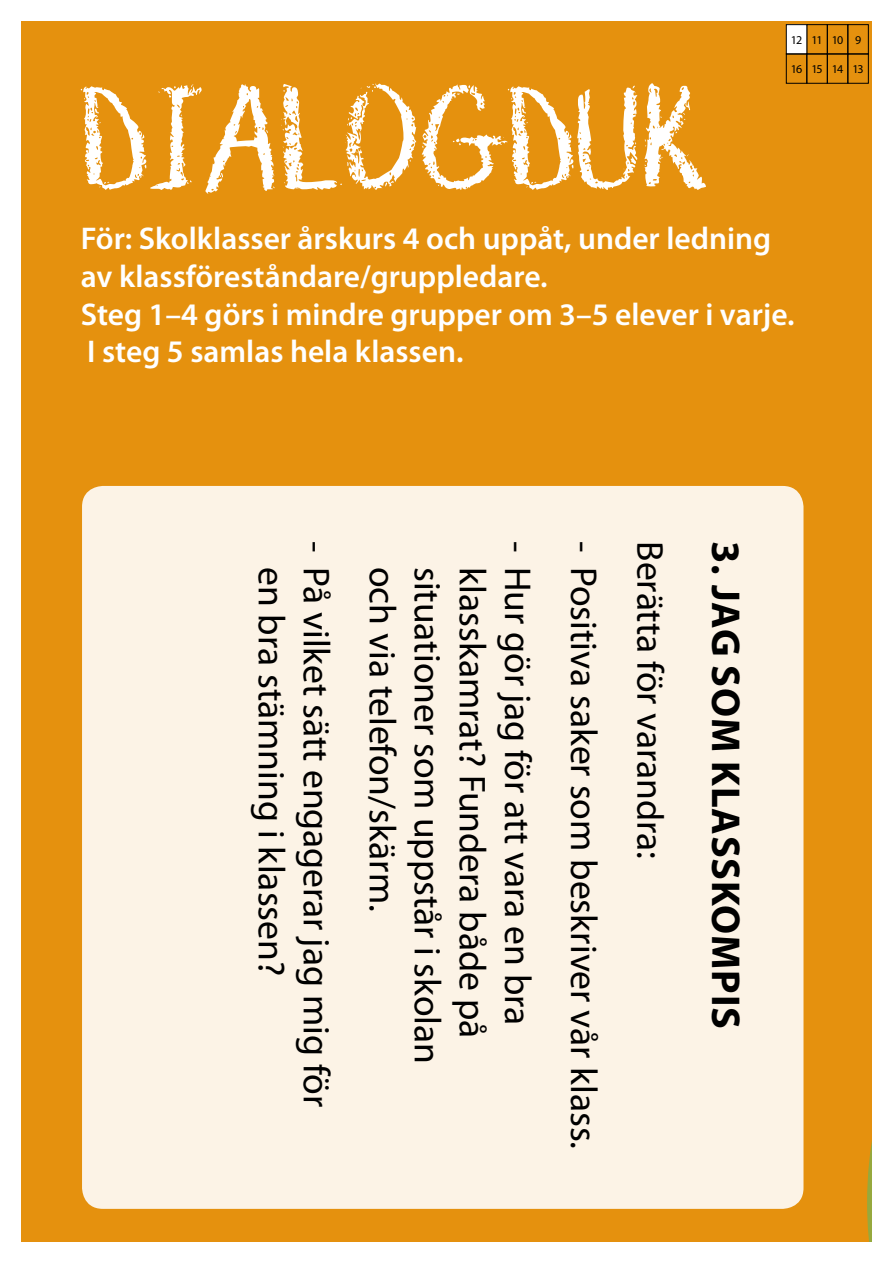
<style>
.page{position:relative;width:893px;height:1263px;background:#fff}
.page>*{position:absolute;margin:0;border:0;box-sizing:border-box;transform-origin:0 0}
.t1{font:138px "DJBCHALKITUP";color:#fff}
.t2{font:700 40.5px "Myriad Pro";letter-spacing:.02em;color:#000}
.t3{font:37.5px/45px "Myriad Pro";color:#000}
.t4{font:600 31.5px/37.8px "Myriad Pro";color:#fff}
.Siffra{font:12px "Myriad Pro";letter-spacing:-.075em;color:#000}
</style>
<div class="page">
<div style="left:21px;top:21px;width:851px;height:1221px;background:#e5910e"></div>
<svg style="left:867px;top:1141px;width:5px;height:101px"></svg>
<div style="left:82px;top:486px;width:721px;height:723px;background:#fcf3e6;border-radius:21px"></div>
<div style="left:847px;top:24px;width:22px;height:30px;border:1px solid #000"></div>
<div style="left:827px;top:24px;width:21px;height:30px;border:1px solid #000"></div>
<div style="left:806px;top:24px;width:22px;height:30px;border:1px solid #000"></div>
<div style="left:786px;top:25px;width:21px;height:29px;background:#fff"></div>
<div style="left:786px;top:24px;width:21px;height:30px;border:1px solid #000"></div>
<div style="left:847px;top:54px;width:22px;height:30px;border:1px solid #000"></div>
<div style="left:827px;top:54px;width:21px;height:30px;border:1px solid #000"></div>
<div style="left:806px;top:54px;width:22px;height:30px;border:1px solid #000"></div>
<div style="left:786px;top:54px;width:21px;height:30px;border:1px solid #000"></div>
<p class="t1" style="left:81px;top:58px;width:629px">DIALOGDUK</p>
<p class="Siffra" style="left:791px;top:32px;width:13px">12</p>
<p class="Siffra" style="left:812px;top:32px;width:13px">11</p>
<p class="Siffra" style="left:832px;top:32px;width:13px">10</p>
<p class="Siffra" style="left:855px;top:32px;width:8px">9</p>
<p class="Siffra" style="left:791px;top:62px;width:13px">16</p>
<p class="Siffra" style="left:811px;top:62px;width:13px">15</p>
<p class="Siffra" style="left:832px;top:62px;width:13px">14</p>
<p class="Siffra" style="left:852px;top:62px;width:13px">13</p>
<p class="t4" style="left:81px;top:219px;width:715px">För: Skolklasser årskurs 4 och uppåt, under ledning av klassföreståndare/gruppledare.<br>Steg 1–4 görs i mindre grupper om 3–5 elever i varje.<br>I steg 5 samlas hela klassen.</p>
<p class="t3" style="left:339px;top:567px;width:542px;text-indent:-26px;rotate:90deg">- På vilket sätt engagerar jag mig för en bra stämning i klassen?</p>
<p class="t3" style="left:406px;top:567px;width:346px;rotate:90deg">och via telefon/skärm.</p>
<p class="t3" style="left:451px;top:567px;width:499px;rotate:90deg">situationer som uppstår i skolan</p>
<p class="t3" style="left:496px;top:567px;width:473px;rotate:90deg">klasskamrat? Fundera både på</p>
<p class="t3" style="left:541px;top:541px;width:485px;rotate:90deg">- Hur gör jag för att vara en bra</p>
<p class="t3" style="left:607px;top:541px;width:609px;rotate:90deg">- Positiva saker som beskriver vår klass.</p>
<p class="t3" style="left:673px;top:541px;width:319px;rotate:90deg">Berätta för varandra:</p>
<p class="t2" style="left:752px;top:541px;width:489px;rotate:90deg">3. JAG SOM KLASSKOMPIS</p>
</div>
